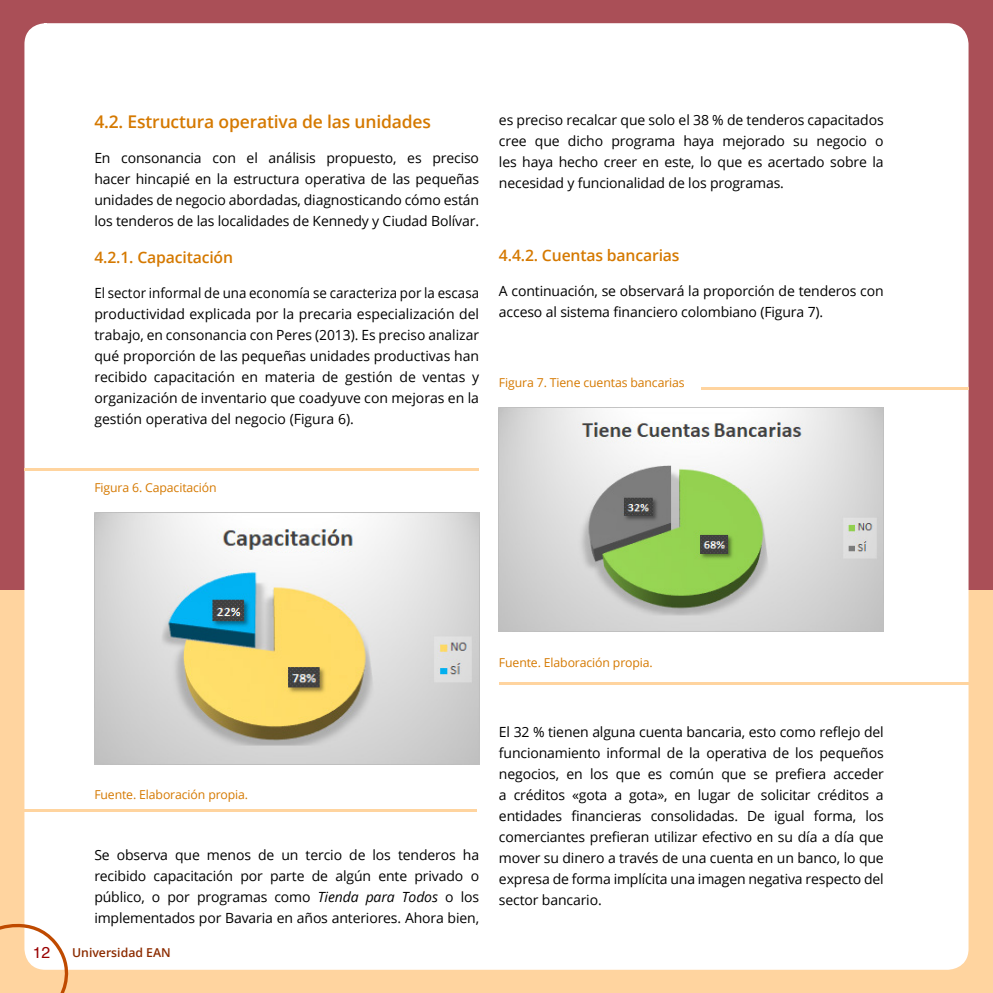
<style>
.page{position:relative;width:993px;height:993px;background:#fff}
.page>*{position:absolute;margin:0;border:0;box-sizing:border-box;transform-origin:0 0}
.t1{font:600 17.5px "Open Sans";letter-spacing:-.01em;color:#d57900}
.t2{font:600 15.75px "Open Sans";letter-spacing:-.01em;color:#d57900}
.t3{font:15.75px "Helvetica";color:#990100}
.t4{font:14px/21px "Open Sans";letter-spacing:-.01em;color:#000;text-align:justify}
.t5{font:14px/21px "Open Sans";letter-spacing:-.01em;color:#000;text-align:justify;scale:.95 1}
.t6{font:12.25px "Open Sans";letter-spacing:-.01em;color:#d57900}
.t7{font:600 12.25px "Open Sans";color:#8c2c01}
.s1{font-style:italic}
</style>
<div class="page">
<div style="left:0;top:0;width:992px;height:991px;background:#aa4f57"></div>
<div style="left:0;top:590px;width:992px;height:402px;background:#ffd49f"></div>
<div style="left:26px;top:25px;width:940px;height:942px;background:#fff;border-radius:19px"></div>
<div style="left:24px;top:23px;width:944px;height:946px;border:4px solid #fff;border-radius:19px"></div>
<svg style="left:0;top:914px;width:80px;height:78px"></svg>
<img style="left:94px;top:512px;width:385px;height:251px">
<img style="left:499px;top:407px;width:384px;height:224px">
<hr style="left:22px;top:809px;width:454px;height:2px;background:#ffd49f">
<hr style="left:499px;top:682px;width:469px;height:3px;background:#ffd49f">
<hr style="left:24px;top:468px;width:455px;height:3px;background:#ffd49f">
<hr style="left:701px;top:387px;width:267px;height:2px;background:#ffd49f">
<p class="t1" style="left:94px;top:109px;width:338px">4.2. Estructura operativa de las unidades</p>
<p class="t4" style="left:94px;top:147px;width:386px">En consonancia con el análisis propuesto, es preciso hacer hincapié en la estructura operativa de las pequeñas unidades de negocio abordadas, diagnosticando cómo están los tenderos de las localidades de Kennedy y Ciudad Bolívar.</p>
<p class="t2" style="left:94px;top:247px;width:140px">4.2.1. Capacitación</p>
<p class="t5" style="left:94px;top:282px;width:406px">El sector informal de una economía se caracteriza por la escasa productividad explicada por la precaria especialización del trabajo, en consonancia con Peres (2013). Es preciso analizar qué proporción de las pequeñas unidades productivas han recibido capacitación en materia de gestión de ventas y organización de inventario que coadyuve con mejoras en la gestión operativa del negocio (Figura 6).</p>
<p class="t4" style="left:499px;top:109px;width:386px">es preciso recalcar que solo el 38 % de tenderos capacitados cree que dicho programa haya mejorado su negocio o les haya hecho creer en este, lo que es acertado sobre la necesidad y funcionalidad de los programas.</p>
<p class="t2" style="left:499px;top:244px;width:182px">4.4.2. Cuentas bancarias</p>
<p class="t4" style="left:499px;top:279px;width:386px">A continuación, se observará la proporción de tenderos con acceso al sistema financiero colombiano (Figura 7).</p>
<p class="t6" style="left:499px;top:374px;width:187px">Figura 7. Tiene cuentas bancarias</p>
<p class="t6" style="left:94px;top:479px;width:124px">Figura 6. Capacitación</p>
<p class="t6" style="left:499px;top:653px;width:155px">Fuente. Elaboración propia.</p>
<p class="t6" style="left:94px;top:786px;width:155px">Fuente. Elaboración propia.</p>
<p class="t4" style="left:94px;top:843px;width:386px">Se observa que menos de un tercio de los tenderos ha recibido capacitación por parte de algún ente privado o público, o por programas como <span class="s1">Tienda para Todos</span> o los implementados por Bavaria en años anteriores. Ahora bien,</p>
<p class="t3" style="left:33px;top:940px;width:19px">12</p>
<p class="t7" style="left:72px;top:943px;width:100px">Universidad EAN</p>
<p class="t4" style="left:499px;top:720px;width:386px">El 32 % tienen alguna cuenta bancaria, esto como reflejo del funcionamiento informal de la operativa de los pequeños negocios, en los que es común que se prefiera acceder a créditos «gota a gota», en lugar de solicitar créditos a entidades financieras consolidadas. De igual forma, los comerciantes prefieran utilizar efectivo en su día a día que mover su dinero a través de una cuenta en un banco, lo que expresa de forma implícita una imagen negativa respecto del sector bancario.</p>
</div>
